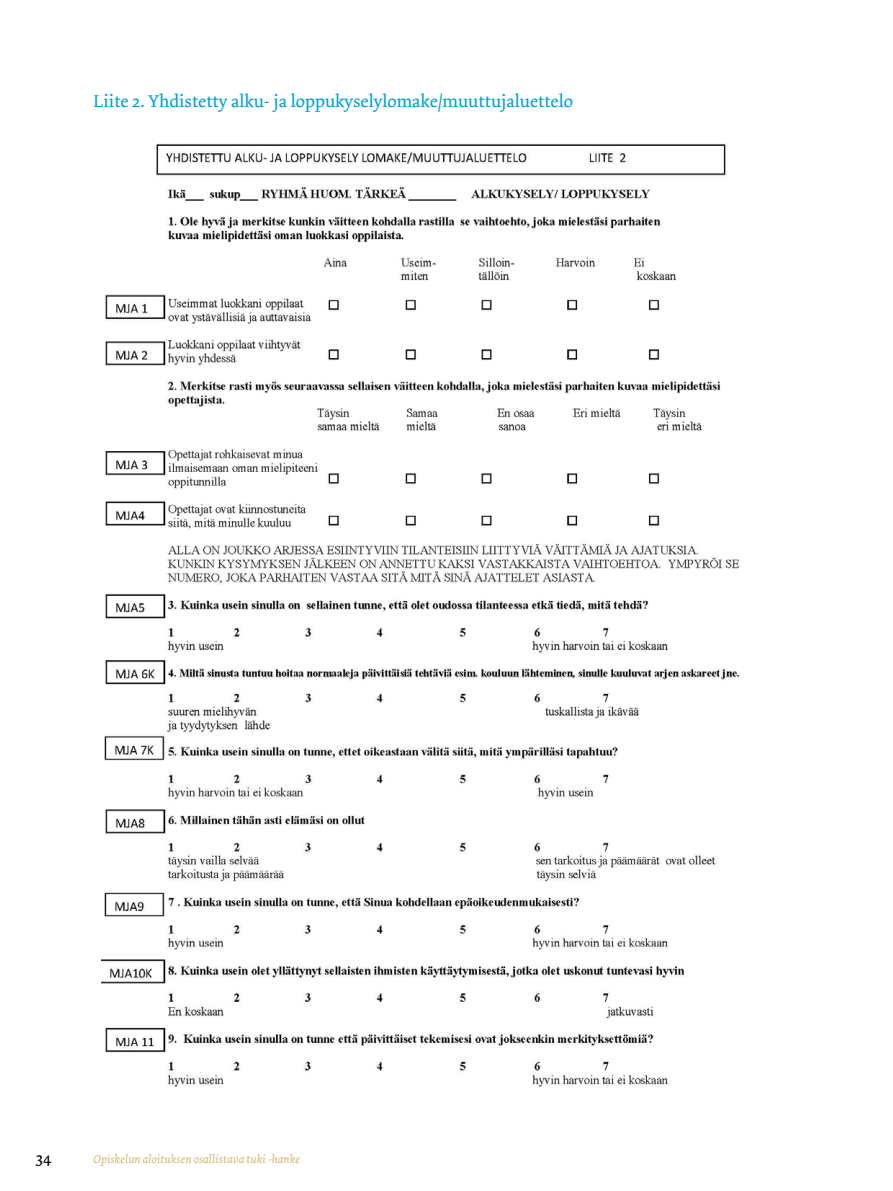
<style>
.page{position:relative;width:893px;height:1191px;background:#fff}
.page>*{position:absolute;margin:0;border:0;box-sizing:border-box;transform-origin:0 0}
.väliotsikko{font:18px "Dolly";color:#00a2d3}
.t1{font:16.5px "Dolly";color:#000}
.t2{font:italic 12px "Dolly";color:#d4b978}
</style>
<div class="page">
<img style="left:101px;top:143px;width:640px;height:944px">
<p class="väliotsikko" style="left:94px;top:90px;width:481px">Liite 2. Yhdistetty alku- ja loppukyselylomake/muuttujaluettelo</p>
<p class="t1" style="left:36px;top:1147px;width:17px">34</p>
<p class="t2" style="left:94px;top:1151px;width:208px">Opiskelun aloituksen osallistava tuki -hanke</p>
</div>
